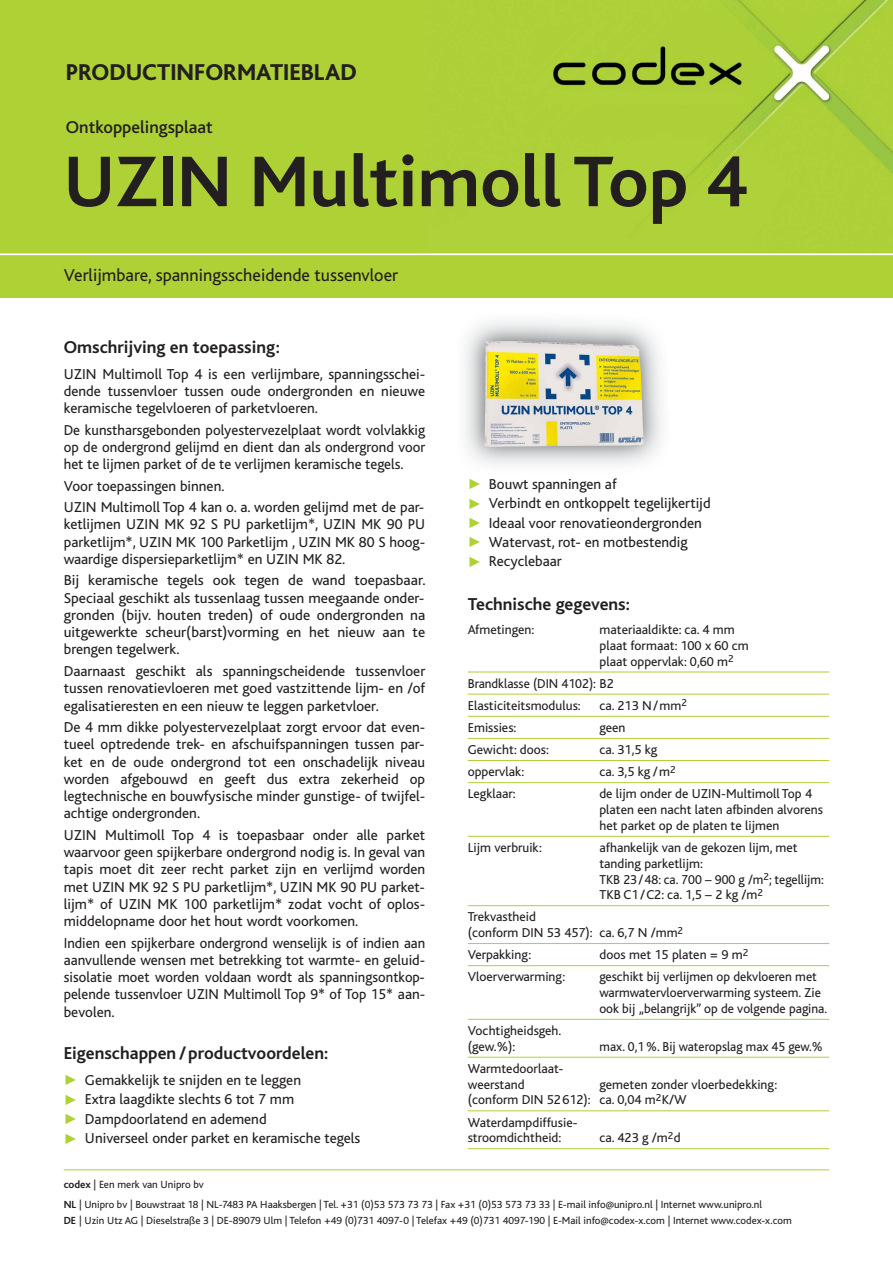
<style>
.page{position:relative;width:893px;height:1263px;background:#fff}
.page>*{position:absolute;margin:0;border:0;box-sizing:border-box;transform-origin:0 0}
.t1{font:700 75px "Bliss";color:#231f20}
.t2{font:800 24px "Bliss";color:#231f20}
.t3{font:700 18px "Bliss";color:#231f20}
.t4{font:18px "Bliss";color:#231f20}
.t5{font:500 18px "Bliss";color:#231f20}
.t6{font:15px/17.2px "Bliss";color:#231f20;text-align:justify}
.t7{font:13.5px/15.8px "Bliss";color:#231f20}
.t8{font:13.5px "Bliss";color:#231f20;scale:.96 1}
.t9{font:10.8px/20px "Bliss";color:#231f20}
.s1{color:#aed136}
.s2{font-weight:700}
</style>
<div class="page">
<img style="left:485px;top:341px;width:159px;height:106px">
<hr style="left:468px;top:671px;width:361px;height:1px;background:#aed136">
<hr style="left:468px;top:694px;width:361px;height:1px;background:#aed136">
<hr style="left:468px;top:716px;width:361px;height:1px;background:#aed136">
<hr style="left:468px;top:738px;width:361px;height:1px;background:#aed136">
<hr style="left:468px;top:760px;width:361px;height:1px;background:#aed136">
<hr style="left:468px;top:782px;width:361px;height:1px;background:#aed136">
<hr style="left:468px;top:836px;width:361px;height:1px;background:#aed136">
<hr style="left:468px;top:905px;width:361px;height:1px;background:#aed136">
<hr style="left:468px;top:943px;width:361px;height:1px;background:#aed136">
<hr style="left:468px;top:965px;width:361px;height:1px;background:#aed136">
<hr style="left:468px;top:1019px;width:361px;height:1px;background:#aed136">
<hr style="left:468px;top:1057px;width:361px;height:1px;background:#aed136">
<hr style="left:468px;top:1110px;width:361px;height:1px;background:#aed136">
<hr style="left:468px;top:1148px;width:361px;height:1px;background:#aed136">
<div style="left:0;top:0;width:893px;height:255px;background:#aed136"></div>
<img style="left:551px;top:0;width:342px;height:177px">
<hr style="left:64px;top:1169px;width:765px;height:1px;background:#aed136">
<div style="left:0;top:255px;width:893px;height:43px;background:#aed136"></div>
<hr style="left:0;top:253px;width:893px;height:2px;background:#fff">
<h2 class="t2" style="left:66px;top:63px;width:292px">PRODUCTINFORMATIEBLAD</h2>
<p class="t5" style="left:66px;top:120px;width:149px">Ontkoppelingsplaat</p>
<h1 class="t1" style="left:64px;top:152px;width:685px">UZIN Multimoll Top 4</h1>
<p class="t4" style="left:64px;top:268px;width:336px">Verlijmbare, spanningsscheidende tussenvloer</p>
<p class="t3" style="left:64px;top:340px;width:218px">Omschrijving en toepassing:</p>
<p class="t6" style="left:64px;top:366px;width:363px">UZIN Multimoll Top 4 is een verlijmbare, spanningsschei&shy;dende tussenvloer tussen oude ondergronden en nieuwe keramische tegelvloeren of parketvloeren.</p>
<p class="t6" style="left:64px;top:423px;width:363px">De kunstharsgebonden polyestervezelplaat wordt volvlakkig op de ondergrond gelijmd en dient dan als ondergrond voor het te lijmen parket of de te verlijmen keramische tegels.</p>
<p class="t6" style="left:64px;top:476px;width:362px;line-height:21.5px">Voor toepassingen binnen.<br>UZIN Multimoll Top 4 kan o. a. worden gelijmd met de par-</p>
<p class="t6" style="left:64px;top:517px;width:363px">ketlijmen UZIN MK 92 S PU parketlijm*, UZIN MK 90 PU parketlijm*, UZIN MK 100 Parketlijm , UZIN MK 80 S hoog&shy;waardige dispersieparketlijm* en UZIN MK 82.</p>
<p class="t6" style="left:64px;top:573px;width:363px">Bij keramische tegels ook tegen de wand toepasbaar.<br>Speciaal geschikt als tussenlaag tussen meegaande onder&shy;gronden (bijv. houten treden) of oude ondergronden na uitgewerkte scheur(barst)vorming en het nieuw aan te brengen tegelwerk.</p>
<p class="t6" style="left:64px;top:664px;width:363px">Daarnaast geschikt als spanningscheidende tussenvloer tussen renovatievloeren met goed vastzittende lijm- en /of egalisatieresten en een nieuw te leggen parketvloer.</p>
<p class="t6" style="left:64px;top:720px;width:363px">De 4 mm dikke polyestervezelplaat zorgt ervoor dat even&shy;tueel optredende trek- en afschuifspanningen tussen par&shy;ket en de oude ondergrond tot een onschadelijk niveau worden afgebouwd en geeft dus extra zekerheid op legtechnische en bouwfysische minder gunstige- of twijfel&shy;achtige ondergronden.</p>
<p class="t6" style="left:64px;top:828px;width:363px">UZIN Multimoll Top 4 is toepasbaar onder alle parket waarvoor geen spijkerbare ondergrond nodig is. In geval van tapis moet dit zeer recht parket zijn en verlijmd worden met UZIN MK 92 S PU parketlijm*, UZIN MK 90 PU parket&shy;lijm* of UZIN MK 100 parketlijm* zodat vocht of oplos&shy;middelopname door het hout wordt voorkomen.</p>
<p class="t6" style="left:64px;top:935px;width:363px">Indien een spijkerbare ondergrond wenselijk is of indien aan aanvullende wensen met betrekking tot warmte- en geluid&shy;sisolatie moet worden voldaan wordt als spannings ontkop&shy;pelende tussenvloer UZIN Multimoll Top 9* of Top 15* aan&shy;bevolen.</p>
<p class="t3" style="left:64px;top:1046px;width:266px">Eigenschappen /productvoordelen:</p>
<p class="t6" style="left:64px;top:1073px;width:239px"><span class="s1">✓</span> Gemakkelijk te snijden en te leggen</p>
<p class="t6" style="left:64px;top:1092px;width:232px"><span class="s1">✓</span> Extra laagdikte slechts 6 tot 7 mm</p>
<p class="t6" style="left:64px;top:1112px;width:204px"><span class="s1">✓</span> Dampdoorlatend en ademend</p>
<p class="t6" style="left:64px;top:1131px;width:298px"><span class="s1">✓</span> Universeel onder parket en keramische tegels</p>
<p class="t6" style="left:468px;top:477px;width:150px"><span class="s1">✓</span> Bouwt spanningen af</p>
<p class="t6" style="left:468px;top:496px;width:244px"><span class="s1">✓</span> Verbindt en ontkoppelt tegelijkertijd</p>
<p class="t6" style="left:468px;top:515px;width:236px"><span class="s1">✓</span> Ideaal voor renovatieondergronden</p>
<p class="t6" style="left:468px;top:535px;width:221px"><span class="s1">✓</span> Watervast, rot- en motbestendig</p>
<p class="t6" style="left:468px;top:554px;width:96px"><span class="s1">✓</span> Recyclebaar</p>
<p class="t3" style="left:468px;top:597px;width:164px">Technische gegevens:</p>
<p class="t7" style="left:468px;top:623px;width:68px">Afmetingen:</p>
<p class="t7" style="left:600px;top:623px;width:151px">materiaaldikte: ca. 4 mm plaat formaat: 100 x 60 cm plaat oppervlak: 0,60 m<sup>2</sup></p>
<p class="t7" style="left:468px;top:673px;width:148px;line-height:22.2px">Brandklasse (DIN 4102): B2<br>Elasticiteitsmodulus:</p>
<p class="t7" style="left:600px;top:699px;width:89px">ca. 213 N/mm<sup>2</sup></p>
<p class="t7" style="left:468px;top:721px;width:50px">Emissies:</p>
<p class="t7" style="left:600px;top:721px;width:28px">geen</p>
<p class="t7" style="left:468px;top:743px;width:83px">Gewicht: doos:</p>
<p class="t7" style="left:600px;top:743px;width:59px">ca. 31,5 kg</p>
<p class="t7" style="left:468px;top:765px;width:58px">oppervlak:</p>
<p class="t7" style="left:600px;top:765px;width:77px">ca. 3,5 kg /m<sup>2</sup></p>
<p class="t7" style="left:468px;top:787px;width:49px">Legklaar:</p>
<p class="t7" style="left:599px;top:787px;width:225px">de lijm onder de UZIN-Multimoll Top 4 platen een nacht laten afbinden alvorens het parket op de platen te lijmen</p>
<p class="t7" style="left:468px;top:841px;width:76px">Lijm verbruik:</p>
<p class="t7" style="left:599px;top:841px;width:226px">afhankelijk van de gekozen lijm, met tanding parketlijm:<br>TKB 23/48: ca. 700 – 900 g /m<sup>2</sup>; tegellijm:<br>TKB C1/C2: ca. 1,5 – 2 kg /m<sup>2</sup></p>
<p class="t7" style="left:468px;top:910px;width:217px">Trekvastheid<br>(conform DIN 53 457): ca. 6,7 N /mm<sup>2</sup></p>
<p class="t7" style="left:468px;top:948px;width:65px">Verpakking:</p>
<p class="t7" style="left:600px;top:948px;width:150px">doos met 15 platen = 9 m<sup>2</sup></p>
<p class="t7" style="left:468px;top:970px;width:99px">Vloerverwarming:</p>
<p class="t7" style="left:599px;top:970px;width:229px">geschikt bij verlijmen op dekvloeren met warmwatervloerverwarming systeem. Zie ook bij „belangrijk” op de volgende pagina.</p>
<p class="t7" style="left:468px;top:1024px;width:95px">Vochtigheidsgeh. (gew.%):</p>
<p class="t8" style="left:600px;top:1041px;width:234px">max. 0,1 %. Bij wateropslag max 45 gew.%</p>
<p class="t7" style="left:468px;top:1062px;width:97px">Warmtedoorlaat&shy;weerstand</p>
<p class="t7" style="left:468px;top:1078px;width:311px;text-indent:132px">gemeten zonder vloerbedekking: (conform DIN 52612): ca. 0,04 m<sup>2</sup>K/W</p>
<p class="t7" style="left:468px;top:1115px;width:112px">Waterdampdiffusie&shy;stroomdichtheid:</p>
<p class="t7" style="left:600px;top:1131px;width:83px">ca. 423 g /m<sup>2</sup>d</p>
<p class="t9" style="left:64px;top:1176px;width:700px"><span class="s2">codex</span> | Een merk van Unipro bv<br><span class="s2">NL</span> | Unipro bv | Bouwstraat 18 | NL-7483 PA Haaksbergen | Tel. +31 (0)53 573 73 73 | Fax +31 (0)53 573 73 33 | E-mail info@unipro.nl | Internet www.unipro.nl</p>
<p class="t9" style="left:64px;top:1211px;width:730px"><span class="s2">DE</span> | Uzin Utz AG | Dieselstraße 3 | DE-89079 Ulm | Telefon +49 (0)731 4097-0 | Telefax +49 (0)731 4097-190 | E-Mail info@codex-x.com | Internet www.codex-x.com</p>
</div>
